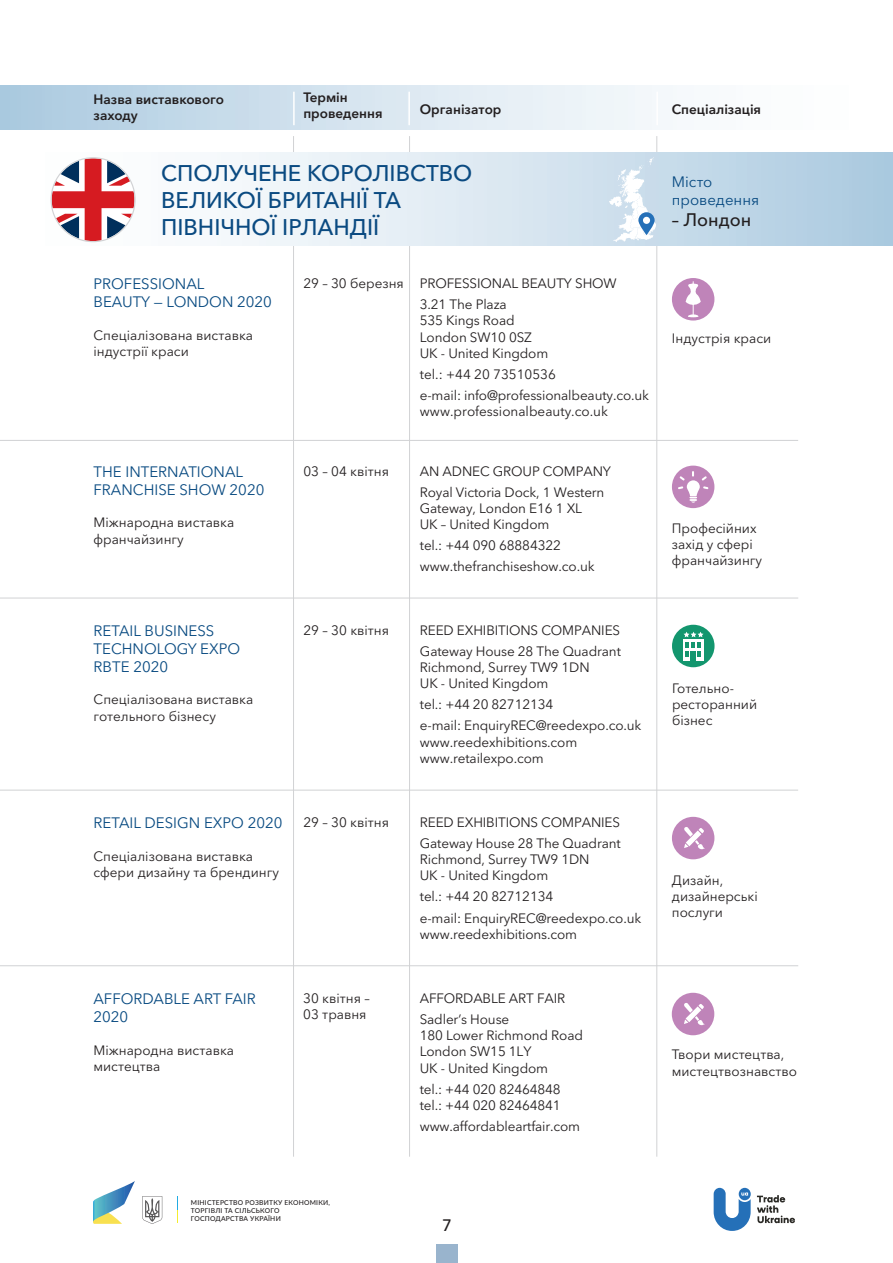
<style>
.page{position:relative;width:893px;height:1263px;background:#fff}
.page>*{position:absolute;margin:0;border:0;box-sizing:border-box;transform-origin:0 0}
.t1{font:500 22.5px/27px "Avenir Next Cyr";color:#0a4a81}
.t2{font:500 18px "Avenir Next Cyr";color:#231f20}
.t3{font:500 16.5px "Avenir Next Cyr";color:#231f20}
.t4{font:15px/18px "Avenir Next Cyr";color:#084a81}
.t5{font:13.5px/16.2px "Avenir Next Cyr";letter-spacing:-.01em;color:#231f20}
.t6{font:600 13.5px/16.2px "Avenir Next Cyr";color:#231f20}
.t7{font:500 6.75px/8.1px "Lato";letter-spacing:.03em;color:#231f20}
</style>
<div class="page">
<div style="left:436px;top:1244px;width:22px;height:19px;background:#99b4cd"></div>
<hr style="left:293px;top:136px;width:1px;height:1021px;background:#d1d2d4">
<hr style="left:656px;top:136px;width:1px;height:1021px;background:#d1d2d4">
<hr style="left:409px;top:136px;width:1px;height:1021px;background:#d1d2d4">
<div style="left:0;top:85px;width:893px;height:44px;background:linear-gradient(to right,#b0cde1,#fff)"></div>
<hr style="left:293px;top:92px;width:2px;height:33px;background:#fff">
<hr style="left:408px;top:92px;width:2px;height:33px;background:#fff">
<hr style="left:656px;top:92px;width:2px;height:33px;background:#fff">
<hr style="left:0;top:440px;width:798px;height:1px;background:#d1d2d4">
<hr style="left:0;top:790px;width:798px;height:1px;background:#d1d2d4">
<hr style="left:0;top:598px;width:798px;height:1px;background:#d1d2d4">
<hr style="left:0;top:965px;width:798px;height:1px;background:#d1d2d4">
<div style="left:0;top:152px;width:893px;height:94px;background:linear-gradient(to right,#fff,#b0cde2)"></div>
<svg style="left:51px;top:157px;width:85px;height:85px"></svg>
<svg style="left:609px;top:157px;width:47px;height:85px"></svg>
<svg style="left:638px;top:212px;width:17px;height:23px"></svg>
<div style="left:643px;top:217px;width:7px;height:7px;background:#fff;border-radius:50%"></div>
<div style="left:672px;top:625px;width:42px;height:42px;background:#13966e;border-radius:50%"></div>
<div style="left:683px;top:639px;width:21px;height:21px;background:#fff"></div>
<div style="left:691px;top:651px;width:5px;height:9px;background:#13966e"></div>
<svg style="left:684px;top:632px;width:19px;height:25px"></svg>
<div style="left:672px;top:817px;width:42px;height:42px;background:#bf84b9;border-radius:50%"></div>
<svg style="left:684px;top:827px;width:21px;height:23px"></svg>
<div style="left:672px;top:993px;width:42px;height:42px;background:#bf84b9;border-radius:50%"></div>
<svg style="left:684px;top:1003px;width:21px;height:23px"></svg>
<div style="left:672px;top:278px;width:42px;height:43px;background:#bf84b9;border-radius:50%"></div>
<hr style="left:693px;top:281px;width:1px;height:36px;background:#fff">
<svg style="left:686px;top:284px;width:15px;height:22px"></svg>
<svg style="left:688px;top:314px;width:10px;height:4px"></svg>
<div style="left:672px;top:466px;width:42px;height:42px;background:#bf84b9;border-radius:50%"></div>
<svg style="left:678px;top:471px;width:30px;height:32px"></svg>
<svg style="left:757px;top:1195px;width:38px;height:28px"></svg>
<svg style="left:714px;top:1188px;width:37px;height:43px"></svg>
<svg style="left:93px;top:1181px;width:42px;height:43px"></svg>
<svg style="left:142px;top:1196px;width:20px;height:28px"></svg>
<svg style="left:177px;top:1197px;width:1px;height:25px"></svg>
<p class="t6" style="left:94px;top:91px;width:132px">Назва виставкового заходу</p>
<p class="t6" style="left:303px;top:89px;width:81px">Термін проведення</p>
<p class="t6" style="left:420px;top:101px;width:83px">Організатор</p>
<p class="t6" style="left:672px;top:101px;width:91px">Спеціалізація</p>
<h1 class="t1" style="left:161px;top:160px;width:313px">СПОЛУЧЕНЕ КОРОЛІВСТВО<br>ВЕЛИКОЇ БРИТАНІЇ ТА<br>ПІВНІЧНОЇ ІРЛАНДІЇ</h1>
<p class="t4" style="left:94px;top:275px;width:180px">PROFESSIONAL<br>BEAUTY — LONDON 2020</p>
<p class="t5" style="left:94px;top:327px;width:161px">Спеціалізована виставка індустрії краси</p>
<p class="t4" style="left:94px;top:463px;width:172px">THE INTERNATIONAL<br>FRANCHISE SHOW 2020</p>
<p class="t5" style="left:94px;top:514px;width:142px">Міжнародна виставка франчайзингу</p>
<p class="t4" style="left:94px;top:622px;width:148px">RETAIL BUSINESS<br>TECHNOLOGY EXPO<br>RBTE 2020</p>
<p class="t5" style="left:94px;top:692px;width:161px">Спеціалізована виставка готельного бізнесу</p>
<p class="t4" style="left:94px;top:814px;width:191px">RETAIL DESIGN EXPO 2020</p>
<p class="t5" style="left:94px;top:848px;width:187px">Спеціалізована виставка сфери дизайну та брендингу</p>
<p class="t4" style="left:93px;top:990px;width:164px">AFFORDABLE ART FAIR<br>2020</p>
<p class="t5" style="left:93px;top:1042px;width:142px">Міжнародна виставка мистецтва</p>
<p class="t5" style="left:303px;top:275px;width:102px">29 – 30 березня</p>
<p class="t5" style="left:420px;top:273px;width:198px;line-height:21px">PROFESSIONAL BEAUTY SHOW<br>3.21 The Plaza</p>
<p class="t5" style="left:420px;top:313px;width:130px">535 Kings Road<br>London SW10 0SZ<br>UK - United Kingdom</p>
<p class="t5" style="left:420px;top:364px;width:231px;line-height:21px">tel.: +44 20 73510536<br>e-mail: info@professionalbeauty.co.uk</p>
<p class="t5" style="left:420px;top:403px;width:190px">www.professionalbeauty.co.uk</p>
<p class="t5" style="left:303px;top:463px;width:87px">03 – 04 квітня</p>
<p class="t5" style="left:420px;top:461px;width:193px;line-height:21px">AN ADNEC GROUP COMPANY<br>Royal Victoria Dock, 1 Western</p>
<p class="t5" style="left:420px;top:500px;width:164px">Gateway, London E16 1 XL<br>UK – United Kingdom</p>
<p class="t5" style="left:420px;top:535px;width:176px;line-height:21px">tel.: +44 090 68884322 www.thefranchiseshow.co.uk</p>
<p class="t5" style="left:303px;top:622px;width:87px">29 – 30 квітня</p>
<p class="t5" style="left:303px;top:814px;width:87px">29 – 30 квітня</p>
<p class="t5" style="left:420px;top:620px;width:202px;line-height:21px">REED EXHIBITIONS COMPANIES<br>Gateway House 28 The Quadrant</p>
<p class="t5" style="left:420px;top:659px;width:171px">Richmond, Surrey TW9 1DN<br>UK - United Kingdom</p>
<p class="t5" style="left:420px;top:694px;width:223px;line-height:21px">tel.: +44 20 82712134<br>e-mail: EnquiryREC@reedexpo.co.uk</p>
<p class="t5" style="left:420px;top:734px;width:159px">www.reedexhibitions.com www.retailexpo.com</p>
<p class="t5" style="left:420px;top:812px;width:202px;line-height:21px">REED EXHIBITIONS COMPANIES<br>Gateway House 28 The Quadrant</p>
<p class="t5" style="left:420px;top:851px;width:171px">Richmond, Surrey TW9 1DN<br>UK - United Kingdom</p>
<p class="t5" style="left:420px;top:886px;width:223px;line-height:21px">tel.: +44 20 82712134<br>e-mail: EnquiryREC@reedexpo.co.uk</p>
<p class="t5" style="left:420px;top:926px;width:159px">www.reedexhibitions.com</p>
<p class="t5" style="left:303px;top:990px;width:68px">30 квітня –<br>03 травня</p>
<p class="t5" style="left:420px;top:988px;width:147px;line-height:21px">AFFORDABLE ART FAIR<br>Sadler’s House</p>
<p class="t5" style="left:420px;top:1027px;width:165px">180 Lower Richmond Road<br>London SW15 1LY<br>UK - United Kingdom</p>
<p class="t5" style="left:420px;top:1081px;width:143px">tel.: +44 020 82464848 tel.: +44 020 82464841</p>
<p class="t5" style="left:420px;top:1118px;width:162px">www.affordableartfair.com</p>
<p class="t4" style="left:672px;top:172px;width:89px">Місто проведення</p>
<h2 class="t2" style="left:672px;top:209px;width:81px">– Лондон</h2>
<p class="t5" style="left:672px;top:330px;width:101px">Індустрія краси</p>
<p class="t5" style="left:672px;top:520px;width:92px">Професійних захід у сфері франчайзингу</p>
<p class="t5" style="left:672px;top:680px;width:87px">Готельно&shy;ресторанний бізнес</p>
<p class="t5" style="left:672px;top:872px;width:87px">Дизайн, дизайнерські послуги</p>
<p class="t5" style="left:672px;top:1046px;width:127px">Твори мистецтва, мистецтвознавство</p>
<p class="t7" style="left:191px;top:1198px;width:141px">МІНІСТЕРСТВО РОЗВИТКУ ЕКОНОМІКИ,<br>ТОРГІВЛІ ТА СІЛЬСЬКОГО<br>ГОСПОДАРСТВА УКРАЇНИ</p>
<p class="t3" style="left:442px;top:1215px;width:11px">7</p>
</div>
